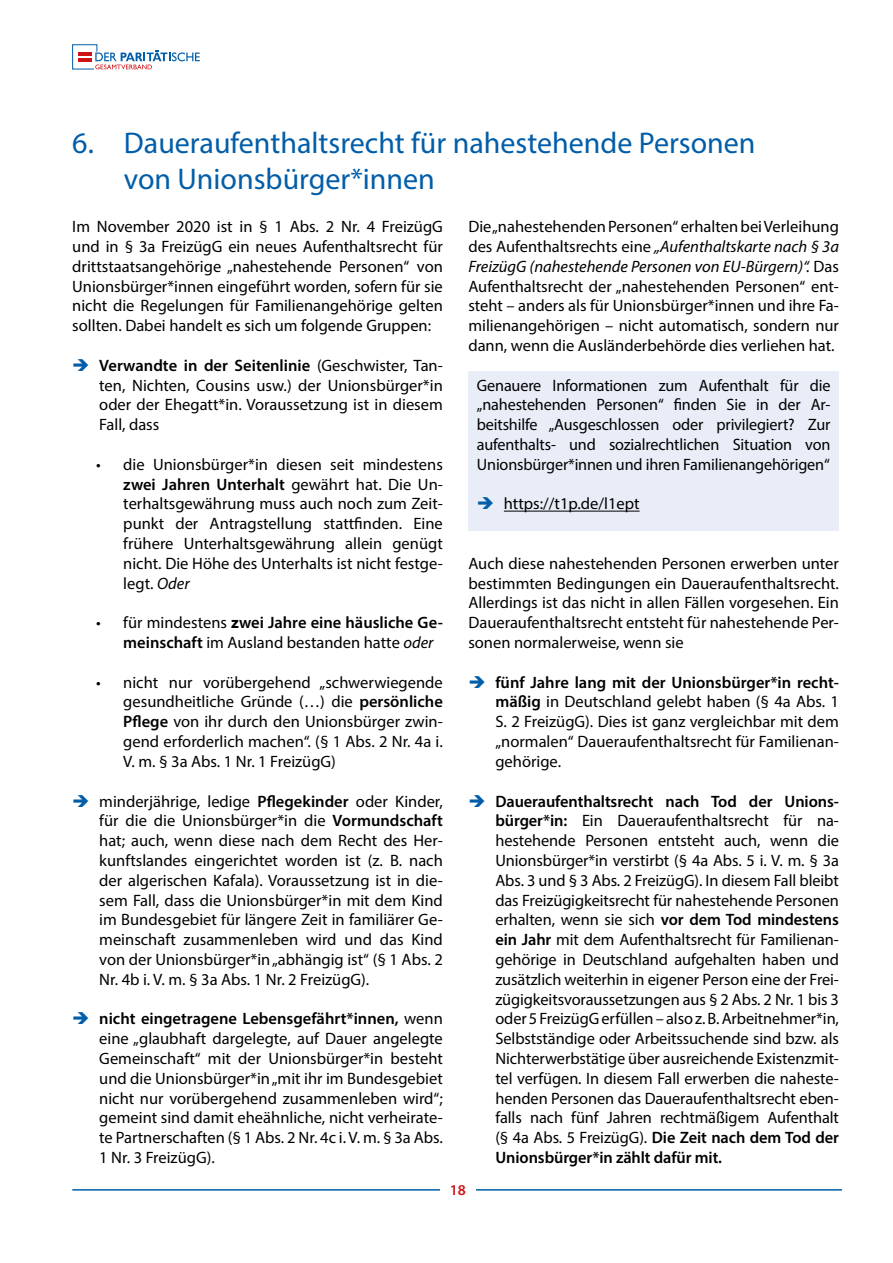
<style>
.page{position:relative;width:893px;height:1263px;background:#fff}
.page>*{position:absolute;margin:0;border:0;box-sizing:border-box;transform-origin:0 0}
.t1{font:30px/36px "Myriad Pro";color:#005da9}
.t2{font:16.5px/19.8px "Myriad Pro";color:#000;text-align:justify}
.t3{font:600 15px "Myriad Pro";color:#cd1316}
.s1{font-weight:600}
.s2{font-style:italic}
.s3{font-weight:700}
</style>
<div class="page">
<hr style="left:72px;top:1189px;width:770px;height:1px;background:#005da9">
<div style="left:440px;top:1184px;width:36px;height:26px;background:#fff"></div>
<svg style="left:72px;top:44px;width:128px;height:25px"></svg>
<div style="left:468px;top:371px;width:371px;height:159px;background:#e9edf8"></div>
<hr style="left:504px;top:511px;width:136px;height:1px;background:#000">
<h1 class="t1" style="left:124px;top:124px;width:633px;text-indent:-52px">6. Daueraufenthaltsrecht für nahestehende Personen von Unionsbürger*innen</h1>
<p class="t2" style="left:72px;top:217px;width:372px">Im November 2020 ist in § 1 Abs. 2 Nr. 4 FreizügG und in § 3a FreizügG ein neues Aufenthaltsrecht für drittstaatsangehörige „nahestehende Personen“ von Unionsbürger*innen eingeführt worden, sofern für sie nicht die Regelungen für Familienangehörige gelten sollten. Dabei handelt es sich um folgende Gruppen:</p>
<p class="t2" style="left:99px;top:355px;width:345px"><span class="s1">Verwandte in der Seitenlinie</span> (Geschwister, Tan&shy;ten, Nichten, Cousins usw.) der Unionsbürger*in oder der Ehegatt*in. Voraussetzung ist in diesem Fall, dass</p>
<p class="t2" style="left:123px;top:454px;width:321px;text-indent:-27px">• die Unionsbürger*in diesen seit mindestens <span class="s1">zwei Jahren Unterhalt</span> gewährt hat. Die Un&shy;terhaltsgewährung muss auch noch zum Zeit&shy;punkt der Antragstellung stattfinden. Eine frühere Unterhaltsgewährung allein genügt nicht. Die Höhe des Unterhalts ist nicht festge&shy;legt. <span class="s2">Oder</span></p>
<p class="t2" style="left:123px;top:613px;width:321px;text-indent:-27px">• für mindestens <span class="s3">z</span><span class="s1">wei Jahre eine häusliche Ge&shy;meinschaft</span> im Ausland bestanden hatte <span class="s2">oder</span></p>
<p class="t2" style="left:123px;top:672px;width:321px;text-indent:-27px">• nicht nur vorübergehend „schwerwiegende gesundheitliche Gründe (…) die <span class="s1">persönliche Pflege</span> von ihr durch den Unionsbürger zwin&shy;gend erforderlich machen“. (§ 1 Abs. 2 Nr. 4a i.<br>V. m. § 3a Abs. 1 Nr. 1 FreizügG)</p>
<p class="t2" style="left:99px;top:791px;width:345px">minderjährige, ledige <span class="s1">Pflegekinder</span> oder Kinder, für die die Unionsbürger*in die <span class="s1">Vormundschaft </span>hat; auch, wenn diese nach dem Recht des Her&shy;kunftslandes eingerichtet worden ist (z. B. nach der algerischen Kafala). Voraussetzung ist in die&shy;sem Fall, dass die Unionsbürger*in mit dem Kind im Bundesgebiet für längere Zeit in familiärer Ge&shy;meinschaft zusammenleben wird und das Kind von der Unionsbürger*in „abhängig ist“ (§ 1 Abs. 2<br>Nr. 4b i. V. m. § 3a Abs. 1 Nr. 2 FreizügG).</p>
<p class="t2" style="left:99px;top:1009px;width:345px"><span class="s1">nicht eingetragene Lebensgefährt*innen,</span> wenn eine „glaubhaft dargelegte, auf Dauer angelegte Gemeinschaft“ mit der Unionsbürger*in besteht und die Unionsbürger*in „mit ihr im Bundesgebiet nicht nur vorübergehend zusammenleben wird“; gemeint sind damit eheähnliche, nicht verheirate&shy;te Partnerschaften (§ 1 Abs. 2 Nr. 4c i. V. m. § 3a Abs.<br>1 Nr. 3 FreizügG).</p>
<p class="t2" style="left:468px;top:217px;width:372px">Die „nahestehenden Personen“ erhalten bei Verleihung des Aufenthaltsrechts eine <span class="s2">„Aufenthaltskarte nach § 3a FreizügG (nahestehende Personen von EU-Bürgern)“.</span> Das Aufenthaltsrecht der „nahestehenden Personen“ ent&shy;steht – anders als für Unionsbürger*innen und ihre Fa&shy;milienangehörigen – nicht automatisch, sondern nur dann, wenn die Ausländerbehörde dies verliehen hat.</p>
<p class="t2" style="left:477px;top:375px;width:355px">Genauere Informationen zum Aufenthalt für die „nahestehenden Personen“ finden Sie in der Ar&shy;beitshilfe „Ausgeschlossen oder privilegiert? Zur aufenthalts- und sozialrechtlichen Situation von Unionsbürger*innen und ihren Familienangehörigen“</p>
<p class="t2" style="left:504px;top:494px;width:137px">https://t1p.de/l1ept</p>
<p class="t2" style="left:468px;top:553px;width:372px">Auch diese nahestehenden Personen erwerben unter bestimmten Bedingungen ein Daueraufenthaltsrecht.<br>Allerdings ist das nicht in allen Fällen vorgesehen. Ein Daueraufenthaltsrecht entsteht für nahestehende Per&shy;sonen normalerweise, wenn sie</p>
<p class="t2" style="left:495px;top:672px;width:345px"><span class="s1">fünf Jahre lang mit der Unionsbürger*in recht&shy;mäßig</span> in Deutschland gelebt haben (§ 4a Abs. 1<br>S. 2 FreizügG). Dies ist ganz vergleichbar mit dem „normalen“ Daueraufenthaltsrecht für Familienan&shy;gehörige.</p>
<p class="t2" style="left:495px;top:791px;width:345px"><span class="s1">Daueraufenthaltsrecht nach Tod der Unions&shy;bürger*in:</span> Ein Daueraufenthaltsrecht für na&shy;hestehende Personen entsteht auch, wenn die Unionsbürger*in verstirbt (§ 4a Abs. 5 i. V. m. § 3a Abs. 3 und § 3 Abs. 2 FreizügG). In diesem Fall bleibt das Freizügigkeitsrecht für nahestehende Personen erhalten, wenn sie sich <span class="s1">vor dem Tod mindestens ein Jahr</span> mit dem Aufenthaltsrecht für Familienan&shy;gehörige in Deutschland aufgehalten haben und zusätzlich weiterhin in eigener Person eine der Frei&shy;zügigkeitsvoraussetzungen aus § 2 Abs. 2 Nr. 1 bis 3 oder 5 FreizügG erfüllen – also z. B. Arbeitnehmer*in, Selbstständige oder Arbeitssuchende sind bzw. als Nichterwerbstätige über ausreichende Existenzmit&shy;tel verfügen. In diesem Fall erwerben die naheste&shy;henden Personen das Daueraufenthaltsrecht eben&shy;falls nach fünf Jahren rechtmäßigem Aufenthalt (§ 4a Abs. 5 FreizügG). <span class="s1">Die Zeit nach dem Tod der Unionsbürger*in zählt dafür mit.</span></p>
<p class="t3" style="left:450px;top:1181px;width:18px">18</p>
</div>
